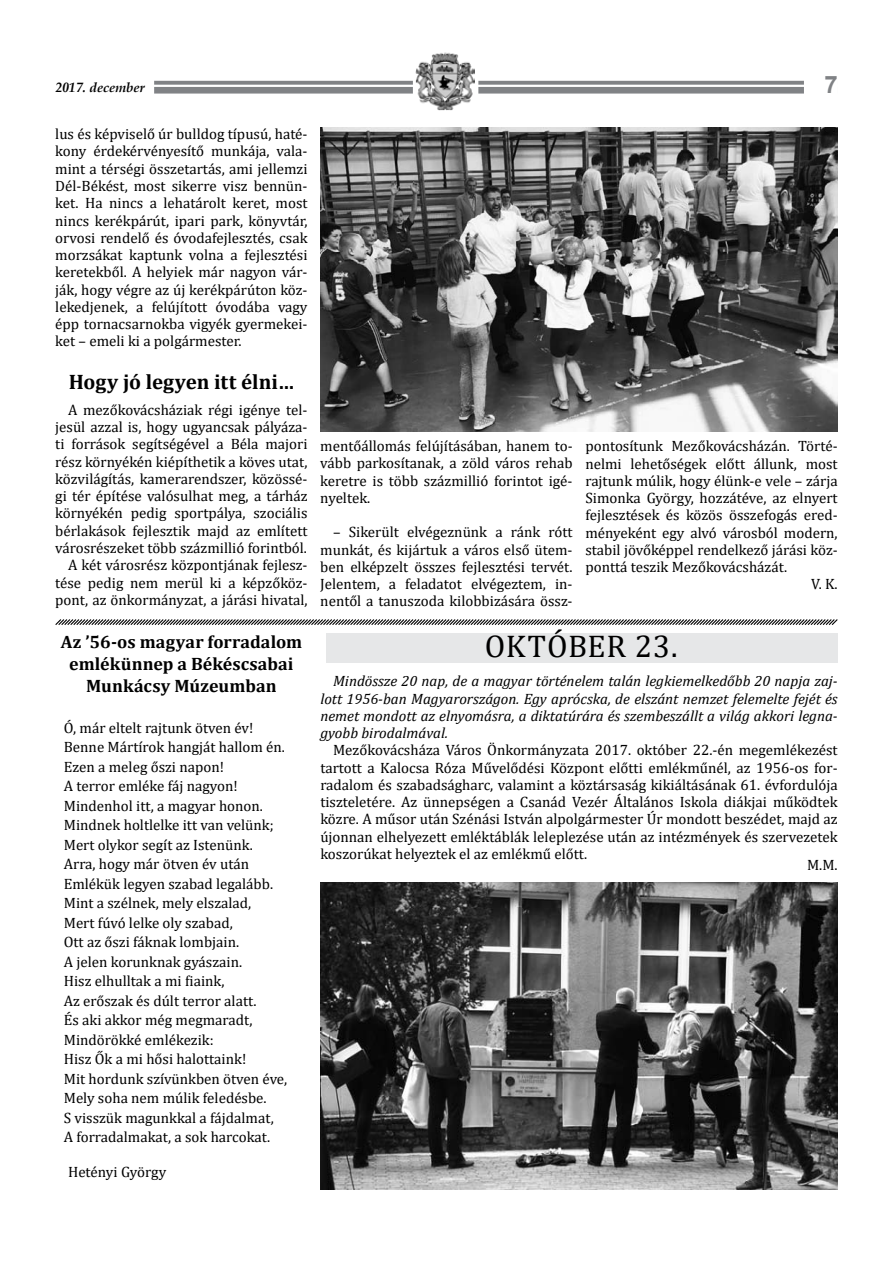
<style>
.page{position:relative;width:893px;height:1263px;background:#fff}
.page>*{position:absolute;margin:0;border:0;box-sizing:border-box;transform-origin:0 0}
.t1{font:31.5px "Cambria";letter-spacing:.02em;color:#000}
.t2{font:700 24px "Arial";color:#808285}
.t3{font:700 21px "Cambria";color:#000}
.t4{font:700 18px/21.6px "Cambria";letter-spacing:.005em;color:#000;text-align:center}
.t5{font:15px/17.2px "Cambria";color:#000;text-align:justify}
.t6{font:italic 15px/17.2px "Cambria";color:#000;text-align:justify}
.t7{font:italic 700 13.5px "Book Antiqua";color:#000}
</style>
<div class="page">
<svg style="left:154px;top:81px;width:650px;height:13px;fill:#808285"></svg>
<hr style="left:51px;top:85px;width:791px;height:2px;background:#fff">
<div style="left:413px;top:59px;width:65px;height:58px;background:#fff"></div>
<img style="left:417px;top:55px;width:58px;height:54px">
<div style="left:414px;top:52px;width:64px;height:60px;border:2px solid #fff"></div>
<div style="left:326px;top:634px;width:512px;height:29px;background:#e6e7e8"></div>
<svg style="left:55px;top:619px;width:783px;height:6px"></svg>
<img style="left:320px;top:128px;width:518px;height:303px">
<img style="left:320px;top:882px;width:518px;height:307px">
<p class="t7" style="left:56px;top:78px;width:90px">2017. december</p>
<h2 class="t2" style="left:824px;top:68px;width:15px">7</h2>
<p class="t5" style="left:55px;top:125px;width:254px">lus és képviselő úr bulldog típusú, haté&shy;kony érdekérvényesítő munkája, vala&shy;mint a térségi összetartás, ami jellemzi Dél-Békést, most sikerre visz bennün&shy;ket. Ha nincs a lehatárolt keret, most nincs kerékpárút, ipari park, könyvtár, orvosi rendelő és óvodafejlesztés, csak morzsákat kaptunk volna a fejlesztési keretekből. A helyiek már nagyon vár&shy;ják, hogy végre az új kerékpárúton köz&shy;lekedjenek, a felújított óvodába vagy épp tornacsarnokba vigyék gyermekei&shy;ket – emeli ki a polgármester.</p>
<h3 class="t3" style="left:69px;top:367px;width:227px">Hogy jó legyen itt élni…</h3>
<p class="t5" style="left:55px;top:401px;width:254px;text-align:right">A mezőkovácsháziak régi igénye tel&shy;jesül azzal is, hogy ugyancsak pályáza&shy;ti források segítségével a Béla majori rész környékén kiépíthetik a köves utat, közvilágítás, kamerarendszer, közössé&shy;gi tér építése valósulhat meg, a tárház környékén pedig sportpálya, szociális bérlakások fejlesztik majd az említett városrészeket több százmillió forintból.<br>A két városrész központjának fejlesz&shy;tése pedig nem merül ki a képzőköz&shy;pont, az önkormányzat, a járási hivatal,</p>
<p class="t5" style="left:320px;top:437px;width:254px">mentőállomás felújításában, hanem to&shy;vább parkosítanak, a zöld város rehab keretre is több százmillió forintot igé&shy;nyeltek.</p>
<p class="t5" style="left:320px;top:523px;width:254px;text-indent:13px">– Sikerült elvégeznünk a ránk rótt munkát, és kijártuk a város első ütem&shy;ben elképzelt összes fejlesztési tervét.<br>Jelentem, a feladatot elvégeztem, in&shy;nentől a tanuszoda kilobbizására össz-</p>
<p class="t5" style="left:585px;top:438px;width:254px">pontosítunk Mezőkovácsházán. Törté-</p>
<p class="t5" style="left:585px;top:455px;width:254px">nelmi lehetőségek előtt állunk, most</p>
<p class="t5" style="left:585px;top:472px;width:254px">rajtunk múlik, hogy élünk-e vele – zárja</p>
<p class="t5" style="left:585px;top:489px;width:254px">Simonka György, hozzátéve, az elnyert</p>
<p class="t5" style="left:585px;top:507px;width:254px">fejlesztések és közös összefogás ered-</p>
<p class="t5" style="left:585px;top:524px;width:254px">ményeként egy alvó városból modern,</p>
<p class="t5" style="left:585px;top:541px;width:254px">stabil jövőképpel rendelkező járási köz-</p>
<p class="t5" style="left:585px;top:558px;width:203px">ponttá teszik Mezőkovácsházát.</p>
<p class="t5" style="left:811px;top:576px;width:28px">V. K.</p>
<p class="t4" style="left:61px;top:631px;width:243px">Az ’56-os magyar forradalom emlékünnep a Békéscsabai<br>Munkácsy Múzeumban</p>
<p class="t5" style="left:64px;top:718px;width:225px;line-height:19.5px;text-align:left">Ó, már eltelt rajtunk ötven év!<br>Benne Mártírok hangját hallom én.<br>Ezen a meleg őszi napon!<br>A terror emléke fáj nagyon!<br>Mindenhol itt, a magyar honon.<br>Mindnek holtlelke itt van velünk;<br>Mert olykor segít az Istenünk.<br>Arra, hogy már ötven év után<br>Emlékük legyen szabad legalább.<br>Mint a szélnek, mely elszalad,<br>Mert fúvó lelke oly szabad,<br>Ott az őszi fáknak lombjain.<br>A jelen korunknak gyászain.<br>Hisz elhulltak a mi fiaink,<br>Az erőszak és dúlt terror alatt.<br>És aki akkor még megmaradt,<br>Mindörökké emlékezik:<br>Hisz Ők a mi hősi halottaink!<br>Mit hordunk szívünkben ötven éve,<br>Mely soha nem múlik feledésbe.<br>S visszük magunkkal a fájdalmat,<br>A forradalmakat, a sok harcokat.</p>
<p class="t5" style="left:68px;top:1163px;width:100px">Hetényi György</p>
<h1 class="t1" style="left:485px;top:628px;width:83px">Október</h1>
<h1 class="t1" style="left:635px;top:628px;width:44px">23.</h1>
<p class="t6" style="left:320px;top:672px;width:519px;text-indent:13px">Mindössze 20 nap, de a magyar történelem talán legkiemelkedőbb 20 napja zaj&shy;lott 1956-ban Magyarországon. Egy aprócska, de elszánt nemzet felemelte fejét és nemet mondott az elnyomásra, a diktatúrára és szembeszállt a világ akkori legna&shy;gyobb birodalmával.</p>
<p class="t5" style="left:320px;top:741px;width:519px;text-indent:13px">Mezőkovácsháza Város Önkormányzata 2017. október 22.-én megemlékezést tartott a Kalocsa Róza Művelődési Központ előtti emlékműnél, az 1956-os for&shy;radalom és szabadságharc, valamint a köztársaság kikiáltásának 61. évfordulója tiszteletére. Az ünnepségen a Csanád Vezér Általános Iskola diákjai működtek közre. A műsor után Szénási István alpolgármester Úr mondott beszédet, majd az újonnan elhelyezett emléktáblák leleplezése után az intézmények és szervezetek koszorúkat helyeztek el az emlékmű előtt.</p>
<p class="t5" style="left:807px;top:856px;width:32px">M.M.</p>
</div>
